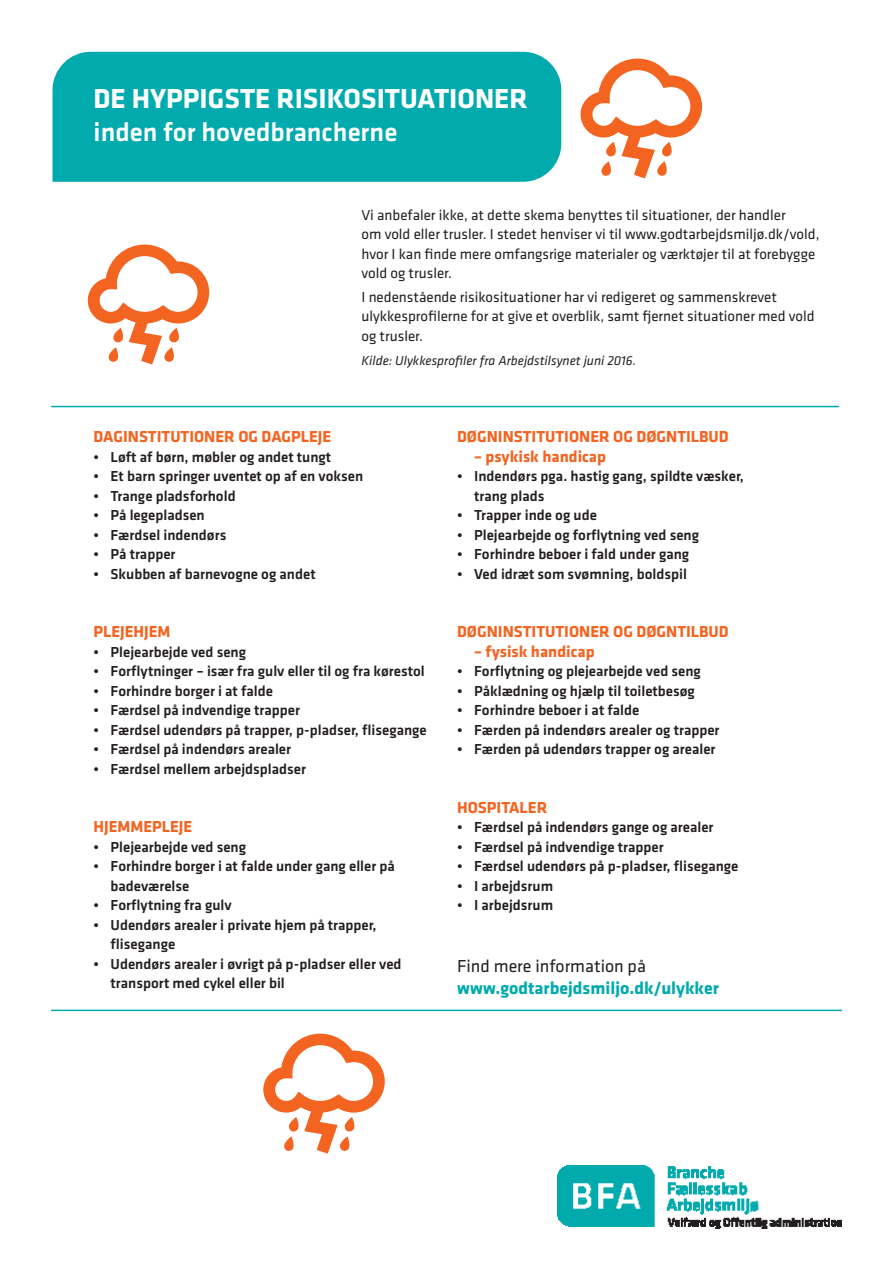
<style>
.page{position:relative;width:893px;height:1263px;background:#fff}
.page>*{position:absolute;margin:0;border:0;box-sizing:border-box;transform-origin:0 0}
.Overskrift_opslag_1__linie{font:700 28.5px "Klavika";color:#fff}
.Overskrift_opslag_1__linie-2{font:500 27px "Klavika";color:#fff}
.BAR_Brød{font:700 18px "Klavika";color:#00aaad}
.BAR_Brød-2{font:18px "Klavika";color:#231f20}
.BAR_Brød-3{font:700 16.5px "Klavika";color:#f36421}
.t1{font:500 15px/19.5px "Klavika";color:#231f20}
.BAR_Brød-4{font:15px/19.5px "Klavika";color:#231f20}
.BAR_Brød-5{font:italic 13.5px "Klavika";color:#231f20}
</style>
<div class="page">
<svg style="left:580px;top:59px;width:122px;height:120px"></svg>
<div style="left:53px;top:52px;width:508px;height:130px;background:#00aaad"></div>
<hr style="left:51px;top:1010px;width:791px;height:1px;background:#00aaad">
<hr style="left:51px;top:406px;width:788px;height:1px;background:#00aaad">
<svg style="left:88px;top:245px;width:121px;height:119px"></svg>
<svg style="left:263px;top:1034px;width:122px;height:119px"></svg>
<img style="left:558px;top:1166px;width:284px;height:63px">
<p class="Overskrift_opslag_1__linie" style="left:94px;top:78px;width:436px">DE HYPPIGSTE RISIKOSITUATIONER</p>
<p class="Overskrift_opslag_1__linie-2" style="left:94px;top:114px;width:305px">inden for hovedbrancherne</p>
<p class="BAR_Brød-4" style="left:361px;top:204px;width:460px">Vi anbefaler ikke, at dette skema benyttes til situationer, der handler<br>om vold eller trusler. I stedet henviser vi til www.godtarbejdsmiljø.dk/vold, hvor I kan finde mere omfangsrige materialer og værktøjer til at forebygge vold og trusler.</p>
<p class="BAR_Brød-4" style="left:361px;top:287px;width:455px">I nedenstående risikosituationer har vi redigeret og sammenskrevet ulykkesprofilerne for at give et overblik, samt fjernet situationer med vold og trusler.</p>
<p class="BAR_Brød-5" style="left:361px;top:352px;width:276px">Kilde: Ulykkesprofiler fra Arbejdstilsynet juni 2016.</p>
<p class="BAR_Brød-3" style="left:94px;top:425px;width:239px">DAGINSTITUTIONER OG DAGPLEJE</p>
<p class="t1" style="left:94px;top:446px;width:239px">• Løft af børn, møbler og andet tungt</p>
<p class="t1" style="left:94px;top:466px;width:271px">• Et barn springer uventet op af en voksen</p>
<p class="t1" style="left:94px;top:485px;width:144px">• Trange pladsforhold</p>
<p class="t1" style="left:94px;top:505px;width:113px">• På legepladsen</p>
<p class="t1" style="left:94px;top:524px;width:134px">• Færdsel indendørs</p>
<p class="t1" style="left:94px;top:544px;width:84px">• På trapper</p>
<p class="t1" style="left:94px;top:563px;width:224px">• Skubben af barnevogne og andet</p>
<p class="BAR_Brød-3" style="left:94px;top:620px;width:78px">PLEJEHJEM</p>
<p class="t1" style="left:94px;top:641px;width:154px">• Plejearbejde ved seng</p>
<p class="t1" style="left:94px;top:661px;width:333px">• Forflytninger – især fra gulv eller til og fra kørestol</p>
<p class="t1" style="left:94px;top:680px;width:181px">• Forhindre borger i at falde</p>
<p class="t1" style="left:94px;top:700px;width:208px">• Færdsel på indvendige trapper</p>
<p class="t1" style="left:94px;top:719px;width:335px">• Færdsel udendørs på trapper, p-pladser, flisegange</p>
<p class="t1" style="left:94px;top:739px;width:199px">• Færdsel på indendørs arealer</p>
<p class="t1" style="left:94px;top:758px;width:214px">• Færdsel mellem arbejdspladser</p>
<p class="BAR_Brød-3" style="left:94px;top:815px;width:100px">HJEMMEPLEJE</p>
<p class="t1" style="left:94px;top:836px;width:154px">• Plejearbejde ved seng</p>
<p class="t1" style="left:111px;top:856px;width:286px;text-indent:-17px">• Forhindre borger i at falde under gang eller på badeværelse</p>
<p class="t1" style="left:94px;top:895px;width:140px">• Forflytning fra gulv</p>
<p class="t1" style="left:111px;top:914px;width:268px;text-indent:-17px">• Udendørs arealer i private hjem på trapper, flisegange</p>
<p class="t1" style="left:111px;top:953px;width:293px;text-indent:-17px">• Udendørs arealer i øvrigt på p-pladser eller ved transport med cykel eller bil</p>
<p class="BAR_Brød-3" style="left:457px;top:425px;width:273px">DØGNINSTITUTIONER OG DØGNTILBUD</p>
<p class="BAR_Brød-3" style="left:474px;top:444px;width:133px">– psykisk handicap</p>
<p class="t1" style="left:474px;top:466px;width:271px;text-indent:-17px">• Indendørs pga. hastig gang, spildte væsker, trang plads</p>
<p class="t1" style="left:457px;top:505px;width:141px">• Trapper inde og ude</p>
<p class="t1" style="left:457px;top:524px;width:243px">• Plejearbejde og forflytning ved seng</p>
<p class="t1" style="left:457px;top:544px;width:234px">• Forhindre beboer i fald under gang</p>
<p class="t1" style="left:457px;top:563px;width:231px">• Ved idræt som svømning, boldspil</p>
<p class="BAR_Brød-3" style="left:457px;top:620px;width:273px">DØGNINSTITUTIONER OG DØGNTILBUD</p>
<p class="BAR_Brød-3" style="left:474px;top:639px;width:122px">– fysisk handicap</p>
<p class="t1" style="left:457px;top:661px;width:245px">• Forflytning og plejearbejde ved seng</p>
<p class="t1" style="left:457px;top:680px;width:239px">• Påklædning og hjælp til toiletbesøg</p>
<p class="t1" style="left:457px;top:700px;width:184px">• Forhindre beboer i at falde</p>
<p class="t1" style="left:457px;top:719px;width:264px">• Færden på indendørs arealer og trapper</p>
<p class="t1" style="left:457px;top:739px;width:260px">• Færden på udendørs trapper og arealer</p>
<p class="BAR_Brød-3" style="left:457px;top:795px;width:92px">HOSPITALER</p>
<p class="t1" style="left:457px;top:817px;width:258px">• Færdsel på indendørs gange og arealer</p>
<p class="t1" style="left:457px;top:836px;width:208px">• Færdsel på indvendige trapper</p>
<p class="t1" style="left:457px;top:856px;width:283px">• Færdsel udendørs på p-pladser, flisegange</p>
<p class="t1" style="left:457px;top:875px;width:98px">• I arbejdsrum</p>
<p class="t1" style="left:457px;top:895px;width:98px">• I arbejdsrum</p>
<p class="BAR_Brød-2" style="left:457px;top:954px;width:190px">Find mere information på</p>
<p class="BAR_Brød" style="left:457px;top:975px;width:263px">www.godtarbejdsmiljo.dk/ulykker</p>
</div>
